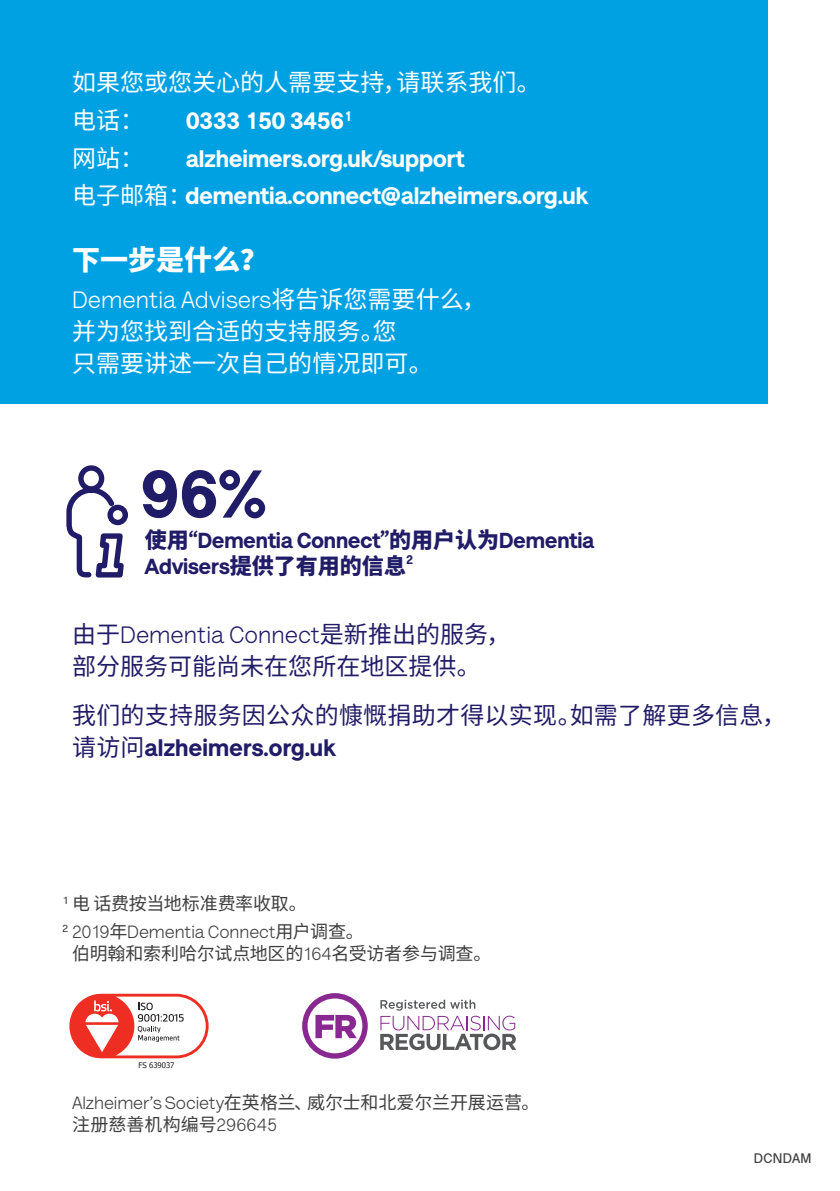
<style>
.page{position:relative;width:840px;height:1191px;background:#fff}
.page>*{position:absolute;margin:0;border:0;box-sizing:border-box;transform-origin:0 0}
.t1{font:900 68.4px "AS Lettera Text";color:#211c67}
.blue_bullet{font:900 28px "Noto Sans CJ Ksc";color:#fff}
.blue_bullet-2{font:24px/32px "Noto Sans CJ Ksc";letter-spacing:.01em;color:#211c67}
.blue_bullet-3{font:24px/32px "Noto Sans CJ Ksc";color:#fff}
.blue_bullet-4{font:900 24px "AS Lettera Text";color:#fff}
.blue_bullet-5{font:900 22px/26px "AS Lettera Text";color:#211c67}
.blue_bullet-6{font:18px/22px "Noto Sans CJ Ksc";letter-spacing:-.005em;color:#3e3e3f}
.blue_bullet-7{font:700 14px "AS Lettera Text";letter-spacing:.02em;color:#3e3e3f}
.t2{font:7.8px "Tahoma";color:#231f20}
.s1{font-family:"Noto Sans CJ Ksc";font-weight:400}
.s2{font-family:"AS Lettera Text"}
.s3{font-family:"Noto Sans CJ Ksc"}
.s4{font-family:"AS Lettera Text";font-weight:900}
</style>
<div class="page">
<svg style="left:66px;top:465px;width:61px;height:113px"></svg>
<div style="left:107px;top:505px;width:21px;height:20px;border:5px solid #211c67;border-radius:50%"></div>
<svg style="left:69px;top:993px;width:139px;height:65px"></svg>
<svg style="left:302px;top:993px;width:65px;height:65px"></svg>
<svg style="left:380px;top:999px;width:136px;height:51px"></svg>
<div style="left:0;top:0;width:767px;height:403px;background:#00a1e3"></div>
<p class="blue_bullet-3" style="left:72px;top:67px;width:470px">如果您或您关心的人需要支持，请联系我们。</p>
<p class="blue_bullet-3" style="left:72px;top:104px;width:73px">电话：</p>
<p class="blue_bullet-4" style="left:186px;top:101px;width:167px">0333 150 3456<sup>1</sup></p>
<p class="blue_bullet-3" style="left:72px;top:142px;width:73px">网站：</p>
<p class="blue_bullet-4" style="left:186px;top:138px;width:279px">alzheimers.org.uk/support</p>
<p class="blue_bullet-4" style="left:72px;top:176px;width:517px"><span class="s1">电子邮箱：</span>dementia.connect@alzheimers.org.uk</p>
<p class="blue_bullet" style="left:72px;top:244px;width:197px">下一步是什么？</p>
<p class="blue_bullet-3" style="left:72px;top:284px;width:415px"><span class="s2">Dementia Advisers</span>将告诉您需要什么，并为您找到合适的支持服务。您<br>只需要讲述一次自己的情况即可。</p>
<p class="t1" style="left:141px;top:438px;width:126px">96%</p>
<p class="blue_bullet-5" style="left:145px;top:525px;width:450px"><span class="s3">使用</span>“Dementia Connect”<span class="s3">的用户认为</span>Dementia<br>Advisers<span class="s3">提供了有用的信息</span><sup>2</sup></p>
<p class="blue_bullet-2" style="left:72px;top:618px;width:440px">由于<span class="s2">Dementia Connect</span>是新推出的服务，部分服务可能尚未在您所在地区提供。</p>
<p class="blue_bullet-2" style="left:72px;top:699px;width:715px">我们的支持服务因公众的慷慨捐助才得以实现。如需了解更多信息，请访问<span class="s4">alzheimers.org.uk</span></p>
<p class="blue_bullet-6" style="left:62px;top:893px;width:246px"><sup>1</sup> 电 话费按当地标准费率收取。</p>
<p class="blue_bullet-6" style="left:72px;top:920px;width:420px;text-indent:-10px"><sup>2</sup> <span class="s2">2019</span>年<span class="s2">Dementia Connect</span>用户调查。<br>伯明翰和索利哈尔试点地区的<span class="s2">164</span>名受访者参与调查。</p>
<p class="t2" style="left:138px;top:1059px;width:38px">FS 639037</p>
<p class="blue_bullet-6" style="left:72px;top:1091px;width:469px"><span class="s2">Alzheimer’s Society</span>在英格兰、威尔士和北爱尔兰开展运营。注册慈善机构编号<span class="s2">296645</span></p>
<p class="blue_bullet-7" style="left:753px;top:1147px;width:59px">DCNDAM</p>
</div>
